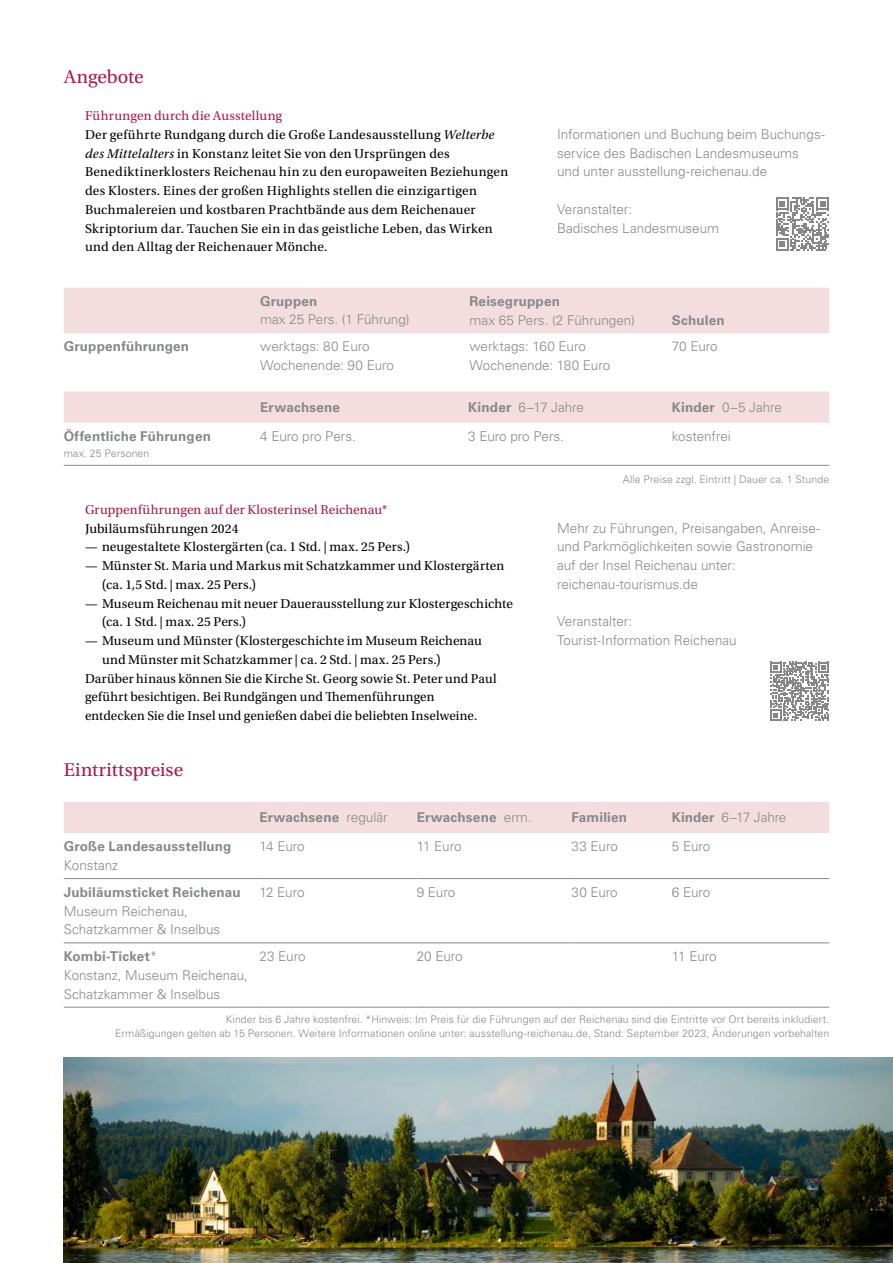
<style>
.page{position:relative;width:893px;height:1263px;background:#fff}
.page>*{position:absolute;margin:0;border:0;box-sizing:border-box;transform-origin:0 0}
.FOLDER_-_Überschrift{font:19.5px "Utopia Std";color:#ad1949}
.Test_Fliesstext{font:13.5px/18.8px "Utopia Std";letter-spacing:.01em;color:#000}
.Test_Infotext{font:300 13.5px/18.8px "Univers LT Std";color:#878988}
.Test_Infotext-2{font:700 13.5px/18.8px "Univers LT Std";letter-spacing:.01em;color:#878988}
.Test_Fließ_als_H{font:13.5px "Utopia Std";letter-spacing:.005em;color:#ad1949}
.Test_Infotext-3{font:300 10.5px/13.5px "Univers LT Std";letter-spacing:.01em;color:#878988;text-align:right}
.s1{font-style:italic}
.s2{font-weight:700}
.s3{font-weight:300}
</style>
<div class="page">
<img style="left:64px;top:1057px;width:829px;height:206px">
<svg style="left:776px;top:197px;width:53px;height:54px"></svg>
<div style="left:64px;top:288px;width:765px;height:45px;background:#f3dddf"></div>
<div style="left:64px;top:392px;width:765px;height:31px;background:#f3dddf"></div>
<hr style="left:64px;top:465px;width:196px;height:1px;background:#878988">
<hr style="left:260px;top:465px;width:208px;height:1px;background:#878988">
<hr style="left:468px;top:465px;width:204px;height:1px;background:#878988">
<hr style="left:672px;top:465px;width:157px;height:1px;background:#878988">
<svg style="left:770px;top:662px;width:59px;height:59px"></svg>
<div style="left:64px;top:802px;width:765px;height:31px;background:#f3dddf"></div>
<hr style="left:64px;top:878px;width:195px;height:1px;background:#878988">
<hr style="left:259px;top:878px;width:158px;height:1px;background:#878988">
<hr style="left:417px;top:878px;width:154px;height:1px;background:#878988">
<hr style="left:571px;top:878px;width:101px;height:1px;background:#878988">
<hr style="left:672px;top:878px;width:157px;height:1px;background:#878988">
<hr style="left:64px;top:942px;width:195px;height:1px;background:#878988">
<hr style="left:259px;top:942px;width:158px;height:1px;background:#878988">
<hr style="left:417px;top:942px;width:154px;height:1px;background:#878988">
<hr style="left:571px;top:942px;width:101px;height:1px;background:#878988">
<hr style="left:672px;top:942px;width:157px;height:1px;background:#878988">
<hr style="left:64px;top:1007px;width:195px;height:1px;background:#878988">
<hr style="left:259px;top:1007px;width:158px;height:1px;background:#878988">
<hr style="left:417px;top:1007px;width:154px;height:1px;background:#878988">
<hr style="left:571px;top:1007px;width:101px;height:1px;background:#878988">
<hr style="left:672px;top:1007px;width:157px;height:1px;background:#878988">
<h1 class="FOLDER_-_Überschrift" style="left:64px;top:66px;width:82px">Angebote</h1>
<h2 class="Test_Fließ_als_H" style="left:85px;top:108px;width:199px">Führungen durch die Ausstellung</h2>
<p class="Test_Fliesstext" style="left:85px;top:125px;width:411px">Der geführte Rundgang durch die Große Landesausstellung <span class="s1">Welterbe</span></p>
<p class="Test_Fliesstext" style="left:85px;top:144px;width:425px"><span class="s1">des Mittelalters</span> in Konstanz leitet Sie von den Ursprüngen des Benediktinerklosters Reichenau hin zu den europaweiten Beziehungen des Klosters. Eines der großen Highlights stellen die einzigartigen Buchmalereien und kostbaren Prachtbände aus dem Reichenauer Skriptorium dar. Tauchen Sie ein in das geistliche Leben, das Wirken und den Alltag der Reichenauer Mönche.</p>
<p class="Test_Infotext" style="left:557px;top:125px;width:269px">Informationen und Buchung beim Buchungs&shy;service des Badischen Landesmuseums<br>und unter ausstellung-reichenau.de</p>
<p class="Test_Infotext" style="left:557px;top:200px;width:164px">Veranstalter:<br>Badisches Landesmuseum</p>
<p class="Test_Infotext" style="left:260px;top:292px;width:151px"><span class="s2">Gruppen<br></span>max 25 Pers. (1 Führung)</p>
<p class="Test_Infotext" style="left:469px;top:292px;width:167px"><span class="s2">Reisegruppen<br></span>max 65 Pers. (2 Führungen)</p>
<p class="Test_Infotext-2" style="left:64px;top:337px;width:127px">Gruppenführungen</p>
<p class="Test_Infotext" style="left:260px;top:337px;width:111px">werktags: 80 Euro</p>
<p class="Test_Infotext" style="left:260px;top:356px;width:135px">Wochenende: 90 Euro</p>
<p class="Test_Infotext" style="left:469px;top:337px;width:118px">werktags: 160 Euro</p>
<p class="Test_Infotext" style="left:469px;top:356px;width:142px">Wochenende: 180 Euro</p>
<p class="Test_Infotext-2" style="left:672px;top:311px;width:54px">Schulen</p>
<p class="Test_Infotext" style="left:672px;top:337px;width:47px">70 Euro</p>
<p class="Test_Infotext-2" style="left:260px;top:398px;width:81px">Erwachsene</p>
<p class="Test_Infotext" style="left:468px;top:398px;width:117px"><span class="s2">Kinder</span> 6–17 Jahre</p>
<p class="Test_Infotext" style="left:672px;top:398px;width:112px"><span class="s2">Kinder</span> 0–5 Jahre</p>
<p class="Test_Infotext-2" style="left:64px;top:427px;width:149px">Öffentliche Führungen</p>
<p class="Test_Infotext-3" style="left:64px;top:446px;width:87px">max. 25 Personen</p>
<p class="Test_Infotext" style="left:260px;top:427px;width:97px">4 Euro pro Pers.</p>
<p class="Test_Infotext" style="left:468px;top:427px;width:97px">3 Euro pro Pers.</p>
<p class="Test_Infotext" style="left:672px;top:427px;width:60px">kostenfrei</p>
<p class="Test_Infotext-3" style="left:623px;top:472px;width:208px">Alle Preise zzgl. Eintritt | Dauer ca. 1 Stunde</p>
<h2 class="Test_Fließ_als_H" style="left:85px;top:502px;width:304px">Gruppenführungen auf der Klosterinsel Reichenau*</h2>
<p class="Test_Fliesstext" style="left:85px;top:519px;width:155px">Jubiläumsführungen 2024</p>
<p class="Test_Fliesstext" style="left:85px;top:538px;width:327px">— neugestaltete Klostergärten (ca. 1 Std. | max. 25 Pers.)</p>
<p class="Test_Fliesstext" style="left:102px;top:557px;width:404px;text-indent:-17px">— Münster St. Maria und Markus mit Schatzkammer und Klostergärten (ca. 1,5 Std. | max. 25 Pers.)</p>
<p class="Test_Fliesstext" style="left:102px;top:594px;width:413px;text-indent:-17px">— Museum Reichenau mit neuer Dauerausstellung zur Klostergeschichte (ca. 1 Std. | max. 25 Pers.)</p>
<p class="Test_Fliesstext" style="left:102px;top:632px;width:381px;text-indent:-17px">— Museum und Münster (Klostergeschichte im Museum Reichenau und Münster mit Schatzkammer | ca. 2 Std. | max. 25 Pers.)</p>
<p class="Test_Fliesstext" style="left:85px;top:669px;width:413px">Darüber hinaus können Sie die Kirche St. Georg sowie St. Peter und Paul geführt besichtigen. Bei Rundgängen und Themenführungen</p>
<p class="Test_Fliesstext" style="left:85px;top:707px;width:394px">entdecken Sie die Insel und genießen dabei die beliebten Inselweine.</p>
<p class="Test_Infotext" style="left:557px;top:518px;width:265px">Mehr zu Führungen, Preisangaben, Anreise&shy;und Parkmöglichkeiten sowie Gastronomie auf der Insel Reichenau unter: reichenau-tourismus.de</p>
<p class="Test_Infotext" style="left:557px;top:612px;width:181px">Veranstalter:<br>Tourist-Information Reichenau</p>
<h1 class="FOLDER_-_Überschrift" style="left:64px;top:759px;width:121px">Eintrittspreise</h1>
<p class="Test_Infotext-2" style="left:259px;top:808px;width:130px">Erwachsene <span class="s3">regulär</span></p>
<p class="Test_Infotext-2" style="left:417px;top:808px;width:116px">Erwachsene <span class="s3">erm.</span></p>
<p class="Test_Infotext-2" style="left:571px;top:808px;width:57px">Familien</p>
<p class="Test_Infotext" style="left:672px;top:808px;width:116px"><span class="s2">Kinder</span> 6–17 Jahre</p>
<p class="Test_Infotext-2" style="left:64px;top:837px;width:169px">Große Landesausstellung<br><span class="s3">Konstanz</span></p>
<p class="Test_Infotext" style="left:259px;top:837px;width:47px">14 Euro</p>
<p class="Test_Infotext" style="left:417px;top:837px;width:46px">11 Euro</p>
<p class="Test_Infotext" style="left:571px;top:837px;width:48px">33 Euro</p>
<p class="Test_Infotext" style="left:672px;top:837px;width:40px">5 Euro</p>
<p class="Test_Infotext" style="left:64px;top:883px;width:178px"><span class="s2">Jubiläumsticket Reichenau<br></span>Museum Reichenau,<br>Schatzkammer &amp; Inselbus</p>
<p class="Test_Infotext" style="left:259px;top:883px;width:47px">12 Euro</p>
<p class="Test_Infotext" style="left:417px;top:883px;width:40px">9 Euro</p>
<p class="Test_Infotext" style="left:571px;top:883px;width:48px">30 Euro</p>
<p class="Test_Infotext" style="left:672px;top:883px;width:40px">6 Euro</p>
<p class="Test_Infotext" style="left:64px;top:947px;width:186px"><span class="s2">Kombi-Ticket</span>*<br>Konstanz, Museum Reichenau,<br>Schatzkammer &amp; Inselbus</p>
<p class="Test_Infotext" style="left:259px;top:947px;width:48px">23 Euro</p>
<p class="Test_Infotext" style="left:417px;top:947px;width:48px">20 Euro</p>
<p class="Test_Infotext" style="left:672px;top:947px;width:46px">11 Euro</p>
<p class="Test_Infotext-3" style="left:115px;top:1013px;width:716px">Kinder bis 6 Jahre kostenfrei. *Hinweis: Im Preis für die Führungen auf der Reichenau sind die Eintritte vor Ort bereits inkludiert.<br>Ermäßigungen gelten ab 15 Personen. Weitere Informationen online unter: ausstellung-reichenau.de, Stand: September 2023, Änderungen vorbehalten</p>
</div>
